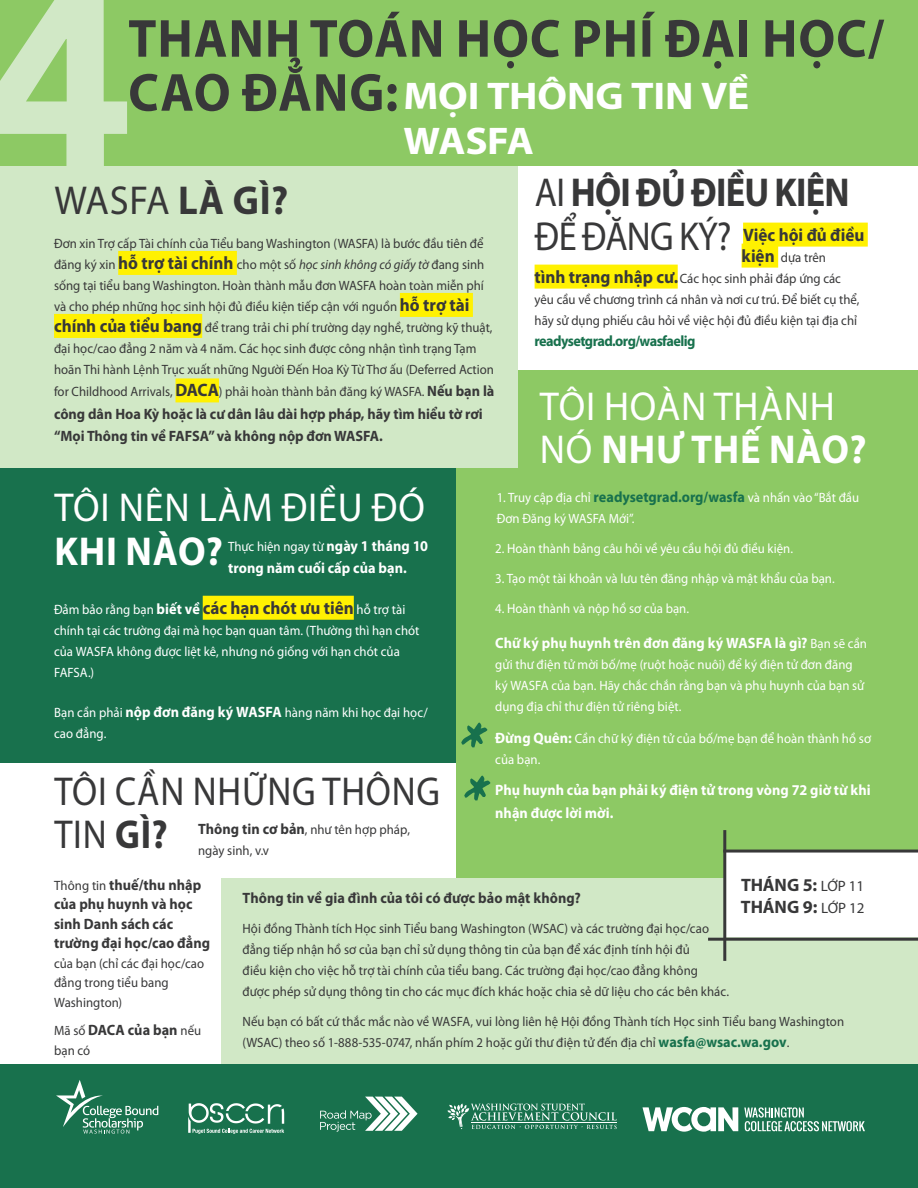
<style>
.page{position:relative;width:918px;height:1188px;background:#fff}
.page>*{position:absolute;margin:0;border:0;box-sizing:border-box;transform-origin:0 0}
.t1{font:700 238.5px "Avenir Next";color:#d1e8c6}
.t2{font:700 60px/53.1px "Daniel";color:#18714d}
.t3{font:700 54px/54px "Myriad Pro";letter-spacing:.02em;color:#383839;scale:.95 1}
.t4{font:40.5px/43.5px "Myriad Pro";letter-spacing:.02em;color:#fff;scale:.95 1}
.t5{font:700 40.5px/43.5px "Myriad Pro";letter-spacing:-.02em;color:#383839;scale:.9 1}
.t6{font:40.5px/43.5px "Myriad Pro";letter-spacing:.02em;color:#383839;scale:.9 1}
.t7{font:40.5px "Myriad Pro";letter-spacing:.02em;color:#383839;scale:.95 1}
.t8{font:700 40.5px "Myriad Pro";letter-spacing:.02em;color:#fff;scale:.95 1}
.t9{font:700 38.7px/45px "Myriad Pro";letter-spacing:-.005em;color:#fff;scale:1.07 1}
.t10{font:700 18px/22.5px "Myriad Pro";letter-spacing:-.005em;color:#383839}
.t11{font:700 18px "Myriad Pro";letter-spacing:-.005em;color:#383839;scale:.95 1}
.t12{font:700 15px/19.5px "Myriad Pro";color:#383839;scale:.95 1}
.t13{font:700 15px/22.5px "Myriad Pro";letter-spacing:.005em;color:#fff;scale:.95 1}
.t14{font:700 15px "Myriad Pro";letter-spacing:-.04em;color:#18714d;scale:.95 1}
.t15{font:13.5px/21px "Myriad Pro";color:#383839;scale:.95 1}
.t16{font:13.5px/21px "Myriad Pro";color:#fff;scale:.95 1}
.s1{font-weight:400}
.s2{font-weight:700}
.s3{font-weight:700;font-size:18px}
.s4{font-style:italic}
.s5{font-weight:700;font-size:15px}
.s6{font-weight:700;font-size:15px;color:#18714d}
.s7{font-weight:400;font-size:13.5px}
.s8{font-weight:700;font-size:18px;color:#383839}
.s9{font-weight:400;font-size:15px}
</style>
<div class="page">
<div style="left:0;top:468px;width:616px;height:294px;background:#18714d"></div>
<div style="left:456px;top:370px;width:462px;height:718px;background:#8dc964"></div>
<div style="left:222px;top:878px;width:532px;height:190px;background:#d1e8c6"></div>
<div style="left:203px;top:596px;width:151px;height:24px;background:#fff101"></div>
<div style="left:743px;top:223px;width:125px;height:24px;background:#fff101"></div>
<div style="left:742px;top:244px;width:36px;height:24px;background:#fff101"></div>
<div style="left:535px;top:265px;width:143px;height:24px;background:#fff101"></div>
<div style="left:0;top:130px;width:517px;height:338px;background:#d1e8c6"></div>
<div style="left:118px;top:251px;width:119px;height:24px;background:#fff101"></div>
<div style="left:400px;top:293px;width:73px;height:24px;background:#fff101"></div>
<div style="left:54px;top:314px;width:148px;height:24px;background:#fff101"></div>
<div style="left:176px;top:378px;width:43px;height:24px;background:#fff101"></div>
<div style="left:0;top:0;width:918px;height:165px;background:#8dc964"></div>
<div style="left:736px;top:901px;width:182px;height:178px;background:#d1e8c6"></div>
<div style="left:0;top:1064px;width:918px;height:124px;background:#18714d"></div>
<svg style="left:320px;top:1097px;width:98px;height:35px"></svg>
<svg style="left:642px;top:1107px;width:96px;height:25px"></svg>
<svg style="left:744px;top:1107px;width:121px;height:24px"></svg>
<svg style="left:56px;top:1080px;width:102px;height:54px"></svg>
<svg style="left:447px;top:1104px;width:170px;height:25px"></svg>
<svg style="left:188px;top:1103px;width:96px;height:31px"></svg>
<div style="left:727px;top:850px;width:191px;height:87px;background:#fff"></div>
<hr style="left:723px;top:850px;width:195px;height:3px;background:#383839">
<hr style="left:723px;top:830px;width:3px;height:131px;background:#383839">
<hr style="left:708px;top:938px;width:210px;height:3px;background:#383839">
<h1 class="t1" style="left:-19px;top:-123px;width:156px">4</h1>
<h3 class="t3" style="left:128px;top:10px;width:797px">THANH TOÁN HỌC PHÍ ĐẠI HỌC/<br>CAO ĐẲNG:</h3>
<h3 class="t9" style="left:404px;top:73px;width:325px">MỌI THÔNG TIN VỀ<br>WASFA</h3>
<h3 class="t5" style="left:535px;top:169px;width:351px"><span class="s1">AI</span> HỘI ĐỦ ĐIỀU KIỆN<br><span class="s1">ĐỂ ĐĂNG KÝ?</span></h3>
<h3 class="t7" style="left:54px;top:176px;width:247px">WASFA <span class="s2">LÀ GÌ?</span></h3>
<p class="t15" style="left:54px;top:233px;width:465px">Đơn xin Trợ cấp Tài chính của Tiểu bang Washington (WASFA) là bước đầu tiên để đăng ký xin <span class="s3">hỗ trợ tài chính</span> cho một số <span class="s4">học sinh không có giấy tờ</span> đang sinh sống tại tiểu bang Washington. Hoàn thành mẫu đơn WASFA hoàn toàn miễn phí và cho phép những học sinh hội đủ điều kiện tiếp cận với nguồn <span class="s3">hỗ trợ tài chính của tiểu bang</span> để trang trải chi phí trường dạy nghề, trường kỹ thuật, đại học/cao đẳng 2 năm và 4 năm. Các học sinh được công nhận tình trạng Tạm hoãn Thi hành Lệnh Trục xuất những Người Đến Hoa Kỳ Từ Thơ ấu (Deferred Action</p>
<p class="t15" style="left:54px;top:381px;width:465px">for Childhood Arrivals, <span class="s3">DACA</span>) phải hoàn thành bản đăng ký WASFA. <span class="s5">Nếu bạn là</span></p>
<p class="t12" style="left:54px;top:402px;width:453px;line-height:22.5px">công dân Hoa Kỳ hoặc là cư dân lâu dài hợp pháp, hãy tìm hiểu tờ rơi “Mọi Thông tin về FAFSA” và không nộp đơn WASFA.</p>
<h3 class="t11" style="left:743px;top:223px;width:129px">Việc hội đủ điều</h3>
<p class="t15" style="left:535px;top:246px;width:344px;text-indent:207px"><span class="s3">kiện</span> dựa trên <span class="s3">tình trạng nhập cư.</span> Các học sinh phải đáp ứng các yêu cầu về chương trình cá nhân và nơi cư trú. Để biết cụ thể, hãy sử dụng phiếu câu hỏi về việc hội đủ điều kiện tại địa chỉ</p>
<p class="t14" style="left:535px;top:331px;width:171px">readysetgrad.org/wasfaelig</p>
<h3 class="t4" style="left:540px;top:384px;width:346px">TÔI HOÀN THÀNH<br>NÓ <span class="s2">NHƯ THẾ NÀO?</span></h3>
<p class="t16" style="left:497px;top:487px;width:383px">1. Truy cập địa chỉ <span class="s6">readysetgrad.org/wasfa</span> và nhấn vào “Bắt đầu<br>Đơn Đăng ký WASFA Mới”.</p>
<p class="t16" style="left:495px;top:538px;width:315px">2. Hoàn thành bảng câu hỏi về yêu cầu hội đủ điều kiện.</p>
<p class="t16" style="left:495px;top:568px;width:359px">3. Tạo một tài khoản và lưu tên đăng nhập và mật khẩu của bạn.</p>
<p class="t16" style="left:495px;top:598px;width:205px">4. Hoàn thành và nộp hồ sơ của bạn.</p>
<p class="t13" style="left:495px;top:631px;width:393px">Chữ ký phụ huynh trên đơn đăng ký WASFA là gì? <span class="s7">Bạn sẽ cần</span></p>
<p class="t16" style="left:495px;top:654px;width:390px">gửi thư điện tử mời bố/mẹ (ruột hoặc nuôi) để ký điện tử đơn đăng ký WASFA của bạn. Hãy chắc chắn rằng bạn và phụ huynh của bạn sử dụng địa chỉ thư điện tử riêng biệt.</p>
<p class="t16" style="left:495px;top:727px;width:397px"><span class="s5">Đừng Quên:</span> Cần chữ ký điện tử của bố/mẹ bạn để hoàn thành hồ sơ của bạn.</p>
<p class="t13" style="left:495px;top:778px;width:397px">Phụ huynh của bạn phải ký điện tử trong vòng 72 giờ từ khi nhận được lời mời.</p>
<h3 class="t4" style="left:54px;top:485px;width:391px">TÔI NÊN LÀM ĐIỀU ĐÓ</h3>
<h3 class="t8" style="left:54px;top:525px;width:179px">KHI NÀO?</h3>
<p class="t16" style="left:228px;top:535px;width:212px">Thực hiện ngay từ <span class="s5">ngày 1 tháng 10</span></p>
<p class="t13" style="left:228px;top:556px;width:190px">trong năm cuối cấp của bạn.</p>
<p class="t16" style="left:54px;top:598px;width:386px">Đảm bảo rằng bạn <span class="s5">biết về</span> <span class="s8">các hạn chót ưu tiên</span> hỗ trợ tài chính tại các trường đại mà học bạn quan tâm. (Thường thì hạn chót của WASFA không được liệt kê, nhưng nó giống với hạn chót của FAFSA.)</p>
<p class="t16" style="left:54px;top:702px;width:395px">Bạn cần phải <span class="s5">nộp đơn đăng ký WASFA</span> hàng năm khi học đại học/ cao đẳng.</p>
<h2 class="t2" style="left:461px;top:726px;width:34px">* *</h2>
<h3 class="t6" style="left:54px;top:769px;width:430px">TÔI CẦN NHỮNG THÔNG<br>TIN <span class="s2">GÌ?</span></h3>
<p class="t15" style="left:198px;top:819px;width:225px"><span class="s5">Thông tin cơ bản</span>, như tên hợp pháp, ngày sinh, v.v</p>
<p class="t12" style="left:54px;top:875px;width:166px"><span class="s7">Thông tin</span> thuế/thu nhập của phụ huynh và học sinh Danh sách các trường đại học/cao đẳng</p>
<p class="t15" style="left:54px;top:953px;width:160px;line-height:19.5px">của bạn (chỉ các đại học/cao đẳng trong tiểu bang<br>Washington)</p>
<p class="t12" style="left:54px;top:1020px;width:156px"><span class="s7">Mã số</span> DACA của bạn <span class="s7">nếu</span></p>
<p class="t15" style="left:54px;top:1040px;width:40px">bạn có</p>
<h3 class="t10" style="left:741px;top:873px;width:125px">THÁNG 5: <span class="s9">LỚP 11<br></span>THÁNG 9: <span class="s9">LỚP 12</span></h3>
<p class="t12" style="left:243px;top:888px;width:358px">Thông tin về gia đình của tôi có được bảo mật không?</p>
<p class="t15" style="left:243px;top:918px;width:514px">Hội đồng Thành tích Học sinh Tiểu bang Washington (WSAC) và các trường đại học/cao đẳng tiếp nhận hồ sơ của bạn chỉ sử dụng thông tin của bạn để xác định tính hội đủ<br>điều kiện cho việc hỗ trợ tài chính của tiểu bang. Các trường đại học/cao đẳng không<br>được phép sử dụng thông tin cho các mục đích khác hoặc chia sẻ dữ liệu cho các bên khác.</p>
<p class="t15" style="left:243px;top:1011px;width:635px">Nếu bạn có bất cứ thắc mắc nào về WASFA, vui lòng liên hệ Hội đồng Thành tích Học sinh Tiểu bang Washington (WSAC) theo số 1-888-535-0747, nhấn phím 2 hoặc gửi thư điện tử đến địa chỉ <span class="s6">wasfa@wsac.wa.gov</span>.</p>
</div>
